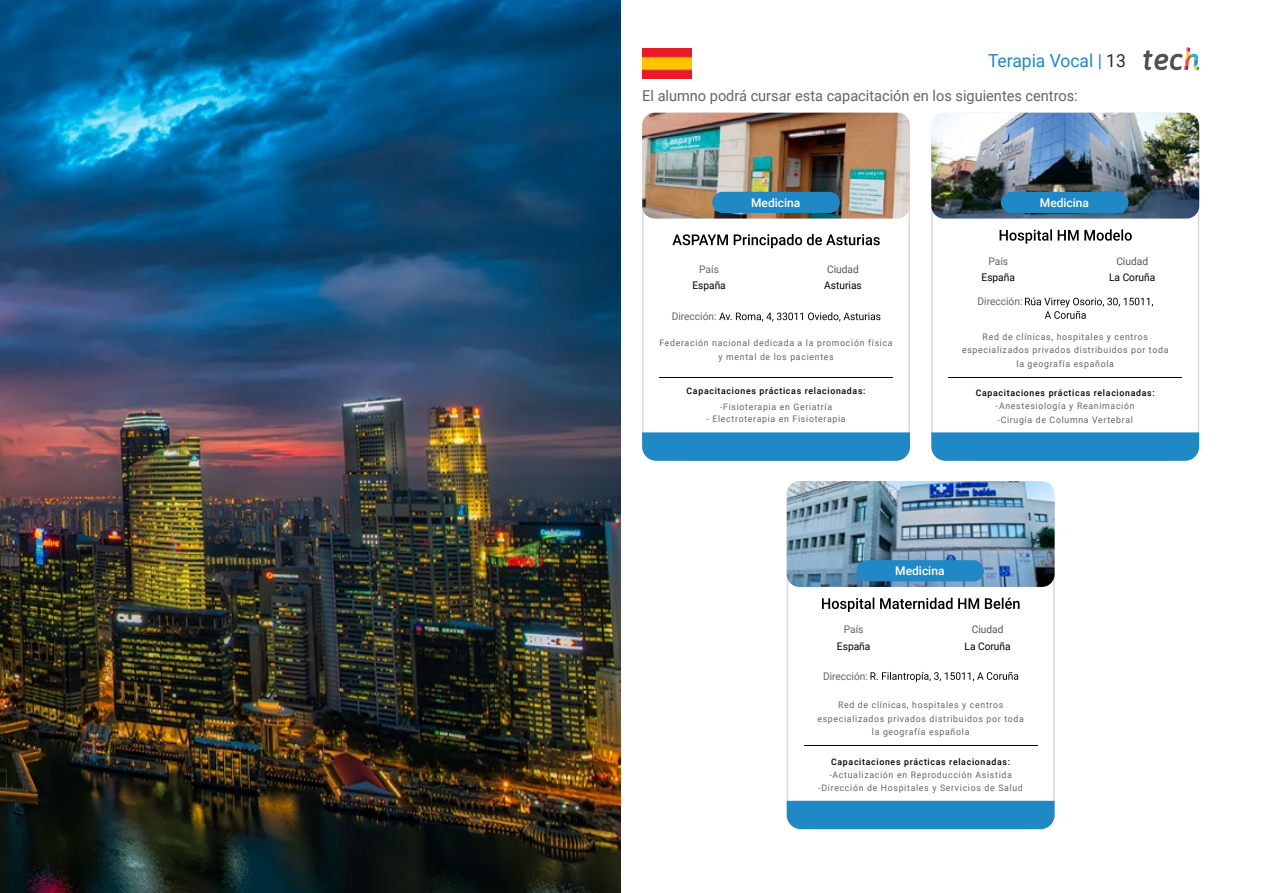
<style>
.page{position:relative;width:1263px;height:893px;background:#fff}
.page>*{position:absolute;margin:0;border:0;box-sizing:border-box;transform-origin:0 0}
.t1{font:18px "Roboto";color:#2088c5}
.t2{font:15px "Roboto";color:#61646a}
.t3{font:500 12px "Roboto";color:#fff}
.t4{font:10.5px "Roboto";color:#61646a}
.t5{font:10.5px "Roboto";color:#000}
.t6{font:10.5px "Roboto";color:#52555b}
.t7{font:9px/13.5px "Roboto";letter-spacing:.08em;color:#61646a;text-align:center}
.t8{font:500 9px "Roboto";letter-spacing:.08em;color:#000}
.s1{color:#312e20}
</style>
<div class="page">
<svg style="left:1143px;top:47px;width:56px;height:24px"></svg>
<img style="left:0;top:0;width:621px;height:893px">
<img style="left:642px;top:49px;width:49px;height:30px">
<svg style="left:642px;top:112px;width:269px;height:325px"></svg>
<img style="left:642px;top:113px;width:268px;height:106px">
<div style="left:712px;top:192px;width:128px;height:21px;background:#2088c5;border-radius:11px"></div>
<svg style="left:642px;top:432px;width:268px;height:29px;background:#268bc6"></svg>
<hr style="left:659px;top:377px;width:234px;height:1px;background:#000">
<svg style="left:672px;top:234px;width:208px;height:14px"></svg>
<svg style="left:719px;top:312px;width:161px;height:10px"></svg>
<svg style="left:786px;top:491px;width:269px;height:339px"></svg>
<img style="left:787px;top:481px;width:267px;height:106px">
<div style="left:856px;top:560px;width:128px;height:21px;background:#2088c5;border-radius:11px"></div>
<div style="left:787px;top:801px;width:267px;height:28px;background:#2088c5"></div>
<hr style="left:804px;top:745px;width:233px;height:1px;background:#000">
<svg style="left:870px;top:672px;width:148px;height:10px"></svg>
<svg style="left:822px;top:598px;width:197px;height:14px"></svg>
<svg style="left:931px;top:112px;width:269px;height:337px"></svg>
<img style="left:931px;top:113px;width:268px;height:106px">
<div style="left:1001px;top:192px;width:127px;height:21px;background:#2088c5;border-radius:11px"></div>
<svg style="left:931px;top:432px;width:268px;height:29px;background:#268bc6"></svg>
<hr style="left:948px;top:377px;width:234px;height:1px;background:#000">
<svg style="left:999px;top:229px;width:133px;height:15px"></svg>
<svg style="left:1025px;top:297px;width:128px;height:22px"></svg>
<h1 class="t1" style="left:988px;top:48px;width:139px">Terapia Vocal | <span class="s1">13</span></h1>
<h2 class="t2" style="left:642px;top:86px;width:437px">El alumno podrá cursar esta capacitación en los siguientes centros:</h2>
<p class="t4" style="left:699px;top:261px;width:21px">País</p>
<p class="t5" style="left:692px;top:278px;width:35px">España</p>
<h3 class="t3" style="left:751px;top:194px;width:51px">Medicina</h3>
<p class="t6" style="left:827px;top:261px;width:33px">Ciudad</p>
<p class="t5" style="left:824px;top:278px;width:39px">Asturias</p>
<p class="t4" style="left:672px;top:309px;width:46px">Dirección:</p>
<p class="t7" style="left:659px;top:336px;width:235px">Federación nacional dedicada a la promoción física y mental de los pacientes</p>
<p class="t8" style="left:686px;top:385px;width:180px">Capacitaciones prácticas relacionadas:</p>
<p class="t7" style="left:720px;top:400px;width:114px">-Fisioterapia en Geriatría</p>
<p class="t7" style="left:706px;top:412px;width:141px">- Electroterapia en Fisioterapia</p>
<p class="t4" style="left:988px;top:254px;width:21px">País</p>
<p class="t5" style="left:981px;top:270px;width:35px">España</p>
<h3 class="t3" style="left:1040px;top:194px;width:51px">Medicina</h3>
<p class="t6" style="left:1116px;top:254px;width:33px">Ciudad</p>
<p class="t5" style="left:1109px;top:270px;width:48px">La Coruña</p>
<p class="t4" style="left:977px;top:294px;width:46px">Dirección:</p>
<p class="t7" style="left:962px;top:330px;width:208px">Red de clínicas, hospitales y centros especializados privados distribuidos por toda la geografía española</p>
<p class="t8" style="left:976px;top:387px;width:180px">Capacitaciones prácticas relacionadas:</p>
<p class="t7" style="left:996px;top:399px;width:140px;text-align:left">-Anestesiología y Reanimación -Cirugía de Columna Vertebral</p>
<p class="t4" style="left:844px;top:622px;width:21px">País</p>
<p class="t5" style="left:837px;top:639px;width:35px">España</p>
<h3 class="t3" style="left:895px;top:563px;width:51px">Medicina</h3>
<p class="t6" style="left:972px;top:622px;width:33px">Ciudad</p>
<p class="t5" style="left:964px;top:639px;width:48px">La Coruña</p>
<p class="t4" style="left:823px;top:669px;width:46px">Dirección:</p>
<p class="t7" style="left:817px;top:698px;width:208px">Red de clínicas, hospitales y centros especializados privados distribuidos por toda la geografía española</p>
<p class="t8" style="left:831px;top:755px;width:180px">Capacitaciones prácticas relacionadas:</p>
<p class="t7" style="left:818px;top:768px;width:206px">-Actualización en Reproducción Asistida -Dirección de Hospitales y Servicios de Salud</p>
</div>
